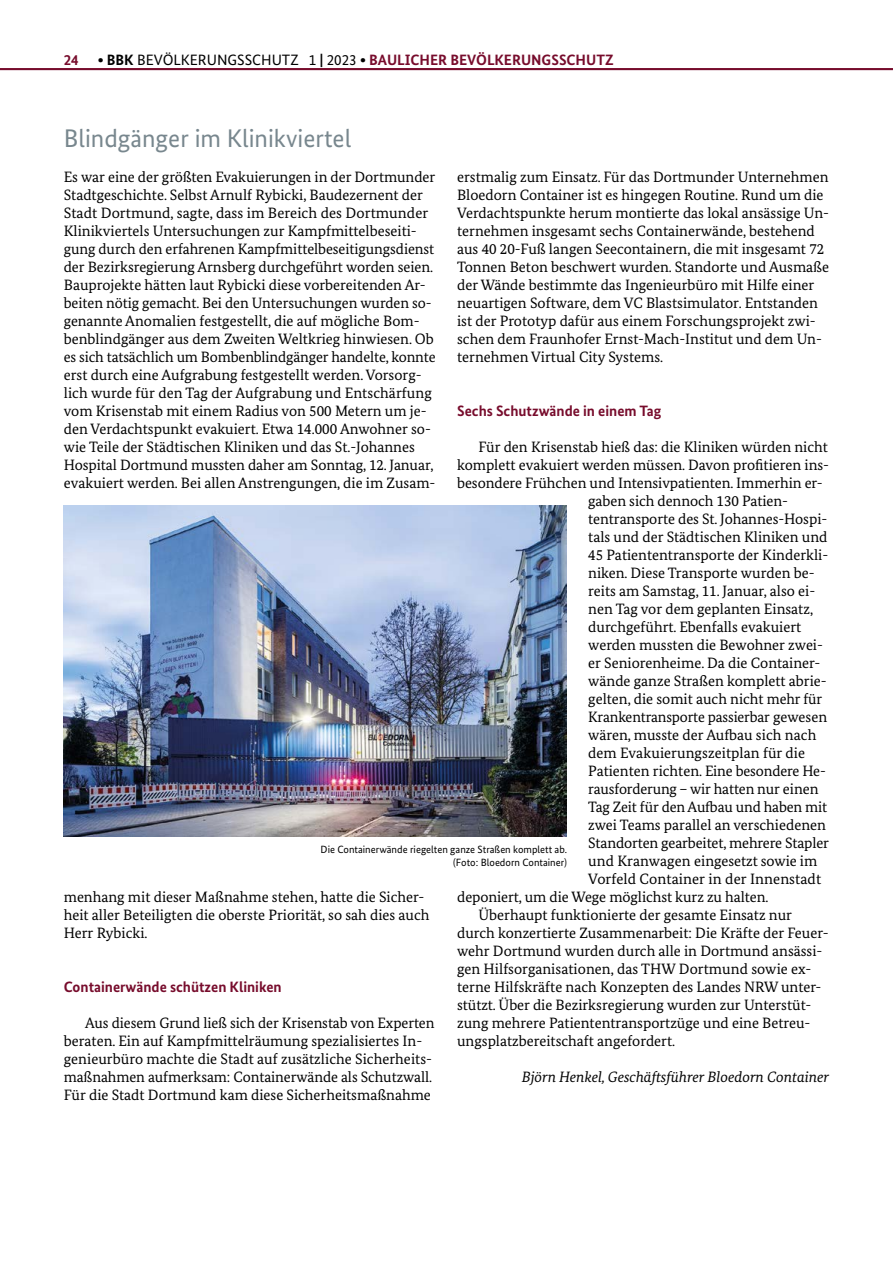
<style>
.page{position:relative;width:893px;height:1263px;background:#fff}
.page>*{position:absolute;margin:0;border:0;box-sizing:border-box;transform-origin:0 0}
.t1{font:25.5px "Bundes Sans";color:#78878e}
.Fließtext{font:15px/18px "Bundes Serif";color:#000}
.Fließtext_ohne_Einzu{font:15px/18px "Bundes Serif";color:#000}
.t2{font:700 15px "Bundes Sans";color:#770c2c}
.Fließtext-2{font:italic 15px "Bundes Serif";color:#000}
.BU{font:10.5px "Bundes Sans";color:#000}
.s1{color:#000}
.s2{font-weight:400;color:#000}
</style>
<div class="page">
<img style="left:64px;top:506px;width:503px;height:330px">
<hr style="left:0;top:68px;width:893px;height:2px;background:#770c2c">
<p class="t2" style="left:64px;top:51px;width:16px">24</p>
<p class="t2" style="left:98px;top:51px;width:517px"><span class="s1">∙ BBK</span> <span class="s2">BEVÖLKERUNGSSCHUTZ 1</span> <span class="s1">|</span> <span class="s2">2023</span> <span class="s1">∙</span> BAULICHER BEVÖLKERUNGSSCHUTZ</p>
<h1 class="t1" style="left:64px;top:124px;width:289px">Blindgänger im Klinikviertel</h1>
<p class="Fließtext_ohne_Einzu" style="left:64px;top:167px;width:373px">Es war eine der größten Evakuierungen in der Dortmunder Stadtgeschichte. Selbst Arnulf Rybicki, Baudezernent der Stadt Dortmund, sagte, dass im Bereich des Dortmunder Klinikviertels Untersuchungen zur Kampfmittelbeseiti&shy;gung durch den erfahrenen Kampfmittelbeseitigungsdienst der Bezirksregierung Arnsberg durchgeführt worden seien.<br>Bauprojekte hätten laut Rybicki diese vorbereitenden Ar&shy;beiten nötig gemacht. Bei den Untersuchungen wurden so&shy;genannte Anomalien festgestellt, die auf mögliche Bom&shy;benblindgänger aus dem Zweiten Weltkrieg hinwiesen. Ob es sich tatsächlich um Bombenblindgänger handelte, konnte erst durch eine Aufgrabung festgestellt werden. Vorsorg&shy;lich wurde für den Tag der Aufgrabung und Entschärfung vom Krisenstab mit einem Radius von 500 Metern um je&shy;den Verdachtspunkt evakuiert. Etwa 14.000 Anwohner so&shy;wie Teile der Städtischen Kliniken und das St.-Johannes Hospital Dortmund mussten daher am Sonntag, 12. Januar, evakuiert werden. Bei allen Anstrengungen, die im Zusam-</p>
<p class="Fließtext" style="left:457px;top:167px;width:374px">erstmalig zum Einsatz. Für das Dortmunder Unternehmen Bloedorn Container ist es hingegen Routine. Rund um die Verdachtspunkte herum montierte das lokal ansässige Un&shy;ternehmen insgesamt sechs Containerwände, bestehend aus 40 20-Fuß langen Seecontainern, die mit insgesamt 72<br>Tonnen Beton beschwert wurden. Standorte und Ausmaße der Wände bestimmte das Ingenieurbüro mit Hilfe einer neuartigen Software, dem VC Blastsimulator. Entstanden ist der Prototyp dafür aus einem Forschungsprojekt zwi&shy;schen dem Fraunhofer Ernst-Mach-Institut und dem Un&shy;ternehmen Virtual City Systems.</p>
<h3 class="t2" style="left:457px;top:402px;width:206px">Sechs Schutzwände in einem Tag</h3>
<p class="Fließtext" style="left:478px;top:437px;width:351px">Für den Krisenstab hieß das: die Kliniken würden nicht</p>
<p class="Fließtext" style="left:457px;top:455px;width:374px">komplett evakuiert werden müssen. Davon profitieren ins-</p>
<p class="Fließtext" style="left:457px;top:473px;width:367px">besondere Frühchen und Intensivpatienten. Immerhin er-</p>
<p class="Fließtext" style="left:588px;top:491px;width:201px">gaben sich dennoch 130 Patien-</p>
<p class="Fließtext" style="left:588px;top:509px;width:241px">tentransporte des St. Johannes-Hospi-</p>
<p class="Fließtext" style="left:588px;top:527px;width:241px">tals und der Städtischen Kliniken und</p>
<p class="Fließtext" style="left:588px;top:545px;width:241px">45 Patiententransporte der Kinderkli-</p>
<p class="Fließtext" style="left:588px;top:563px;width:228px">niken. Diese Transporte wurden be-</p>
<p class="Fließtext" style="left:588px;top:581px;width:228px">reits am Samstag, 11. Januar, also ei-</p>
<p class="Fließtext" style="left:588px;top:599px;width:226px">nen Tag vor dem geplanten Einsatz,</p>
<p class="Fließtext" style="left:588px;top:617px;width:215px">durchgeführt. Ebenfalls evakuiert</p>
<p class="Fließtext" style="left:588px;top:635px;width:236px">werden mussten die Bewohner zwei-</p>
<p class="Fließtext" style="left:588px;top:653px;width:234px">er Seniorenheime. Da die Container-</p>
<p class="Fließtext" style="left:588px;top:671px;width:240px">wände ganze Straßen komplett abrie-</p>
<p class="Fließtext" style="left:588px;top:689px;width:235px">gelten, die somit auch nicht mehr für</p>
<p class="Fließtext" style="left:588px;top:707px;width:240px">Krankentransporte passierbar gewesen</p>
<p class="Fließtext" style="left:588px;top:725px;width:230px">wären, musste der Aufbau sich nach</p>
<p class="Fließtext" style="left:588px;top:743px;width:218px">dem Evakuierungszeitplan für die</p>
<p class="Fließtext" style="left:588px;top:761px;width:239px">Patienten richten. Eine besondere He-</p>
<p class="Fließtext" style="left:588px;top:779px;width:232px">rausforderung – wir hatten nur einen</p>
<p class="Fließtext" style="left:588px;top:797px;width:241px">Tag Zeit für den Aufbau und haben mit</p>
<p class="Fließtext" style="left:588px;top:815px;width:239px">zwei Teams parallel an verschiedenen</p>
<p class="Fließtext" style="left:588px;top:833px;width:242px">Standorten gearbeitet, mehrere Stapler</p>
<p class="Fließtext" style="left:588px;top:851px;width:231px">und Kranwagen eingesetzt sowie im</p>
<p class="Fließtext" style="left:588px;top:869px;width:234px">Vorfeld Container in der Innenstadt</p>
<p class="Fließtext" style="left:457px;top:887px;width:313px">deponiert, um die Wege möglichst kurz zu halten.</p>
<p class="Fließtext" style="left:457px;top:905px;width:373px;text-indent:21px">Überhaupt funktionierte der gesamte Einsatz nur durch konzertierte Zusammenarbeit: Die Kräfte der Feuer&shy;wehr Dortmund wurden durch alle in Dortmund ansässi&shy;gen Hilfsorganisationen, das THW Dortmund sowie ex&shy;terne Hilfskräfte nach Konzepten des Landes NRW unter&shy;stützt. Über die Bezirksregierung wurden zur Unterstüt&shy;zung mehrere Patiententransportzüge und eine Betreu&shy;ungsplatzbereitschaft angefordert.</p>
<p class="Fließtext-2" style="left:522px;top:1067px;width:309px">Björn Henkel, Geschäftsführer Bloedorn Container</p>
<p class="BU" style="left:321px;top:843px;width:248px">Die Containerwände riegelten ganze Straßen komplett ab.</p>
<p class="BU" style="left:453px;top:856px;width:115px">(Foto: Bloedorn Container)</p>
<p class="Fließtext_ohne_Einzu" style="left:64px;top:887px;width:367px">menhang mit dieser Maßnahme stehen, hatte die Sicher&shy;heit aller Beteiligten die oberste Priorität, so sah dies auch<br>Herr Rybicki.</p>
<h2 class="t2" style="left:64px;top:978px;width:219px">Containerwände schützen Kliniken</h2>
<p class="Fließtext" style="left:64px;top:1013px;width:372px;text-indent:21px">Aus diesem Grund ließ sich der Krisenstab von Experten beraten. Ein auf Kampfmittelräumung spezialisiertes In&shy;genieurbüro machte die Stadt auf zusätzliche Sicherheits&shy;maßnahmen aufmerksam: Containerwände als Schutzwall.<br>Für die Stadt Dortmund kam diese Sicherheitsmaßnahme</p>
</div>
